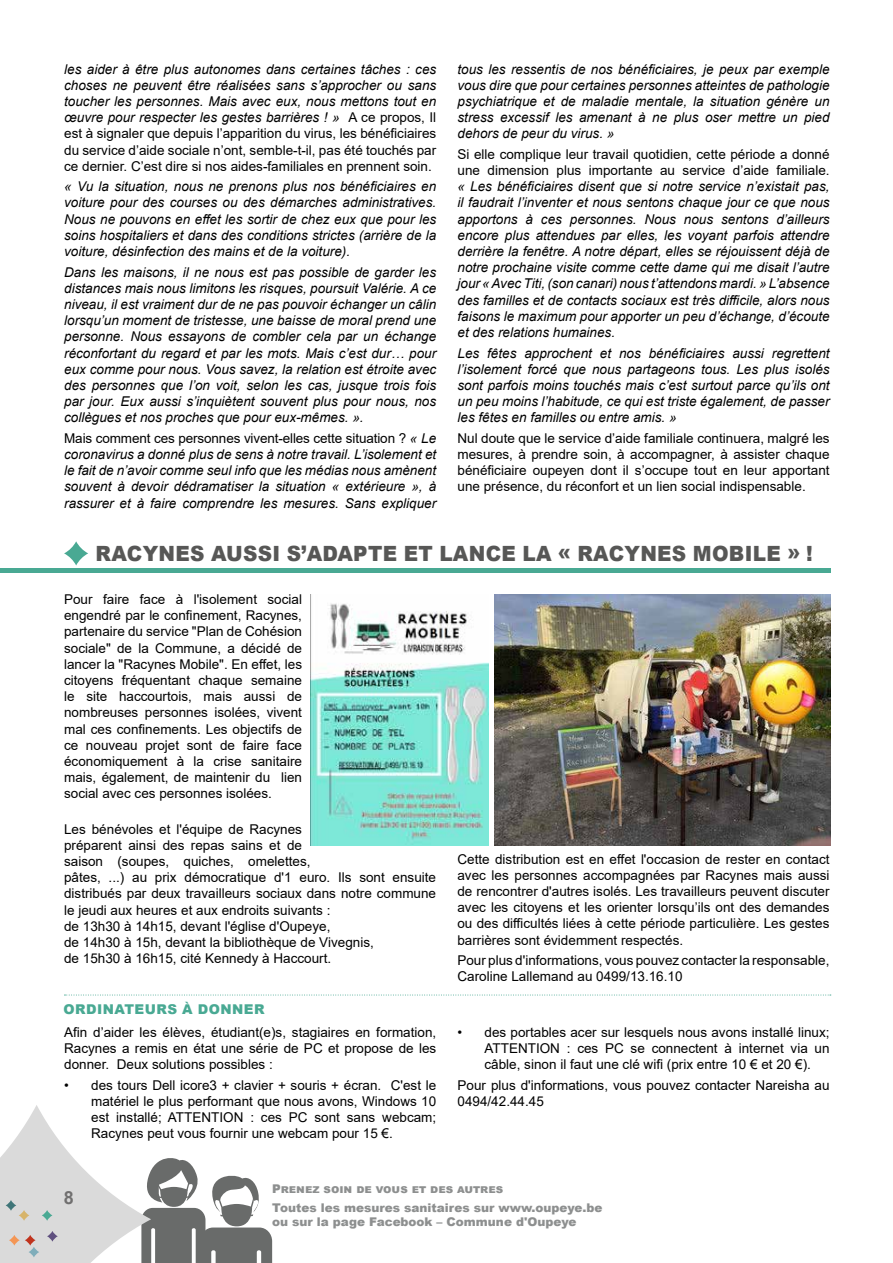
<style>
.page{position:relative;width:893px;height:1263px;background:#fff}
.page>*{position:absolute;margin:0;border:0;box-sizing:border-box;transform-origin:0 0}
.t1{font:900 21px "Arial";letter-spacing:.015em;color:#575756;scale:.95 1}
.t2{font:700 18px "Arial";color:#706f6f}
.t3{font:italic 13.5px/16.2px "Arial";color:#000;text-align:justify}
.t4{font:13.5px/16.2px "Arial";color:#000;text-align:justify}
.t5{font:900 13.5px "Arial";letter-spacing:.035em;color:#49a993}
.t6{font:900 12px/18.6px "Arial";color:#8d8f8f}
.s1{font-style:normal}
</style>
<div class="page">
<svg style="left:0;top:1105px;width:272px;height:158px"></svg>
<svg style="left:6px;top:1200px;width:10px;height:11px"></svg>
<svg style="left:19px;top:1210px;width:10px;height:11px"></svg>
<svg style="left:42px;top:1210px;width:10px;height:11px"></svg>
<svg style="left:47px;top:1231px;width:11px;height:10px"></svg>
<svg style="left:25px;top:1235px;width:11px;height:10px"></svg>
<svg style="left:29px;top:1247px;width:10px;height:10px"></svg>
<svg style="left:9px;top:1235px;width:11px;height:10px"></svg>
<img style="left:495px;top:594px;width:335px;height:251px">
<img style="left:311px;top:603px;width:178px;height:242px">
<svg style="left:64px;top:541px;width:24px;height:24px"></svg>
<div style="left:0;top:568px;width:830px;height:5px;background:#49a993"></div>
<svg style="left:64px;top:995px;width:767px;height:1px"></svg>
<p class="t3" style="left:64px;top:61px;width:374px">les aider à être plus autonomes dans certaines tâches : ces choses ne peuvent être réalisées sans s’approcher ou sans toucher les personnes. Mais avec eux, nous mettons tout en œuvre pour respecter les gestes barrières ! » <span class="s1">A ce propos, Il est à signaler que depuis l’apparition du virus, les bénéficiaires du service d’aide sociale n’ont, semble-t-il, pas été touchés par ce dernier. C’est dire si nos aides-familiales en prennent soin.</span></p>
<p class="t3" style="left:64px;top:179px;width:374px">« Vu la situation, nous ne prenons plus nos bénéficiaires en voiture pour des courses ou des démarches administratives.<br>Nous ne pouvons en effet les sortir de chez eux que pour les soins hospitaliers et dans des conditions strictes (arrière de la voiture, désinfection des mains et de la voiture).</p>
<p class="t3" style="left:64px;top:264px;width:374px">Dans les maisons, il ne nous est pas possible de garder les distances mais nous limitons les risques, poursuit Valérie. A ce niveau, il est vraiment dur de ne pas pouvoir échanger un câlin lorsqu’un moment de tristesse, une baisse de moral prend une personne. Nous essayons de combler cela par un échange réconfortant du regard et par les mots. Mais c’est dur… pour eux comme pour nous. Vous savez, la relation est étroite avec des personnes que l’on voit, selon les cas, jusque trois fois par jour. Eux aussi s’inquiètent souvent plus pour nous, nos collègues et nos proches que pour eux-mêmes. ».</p>
<p class="t3" style="left:64px;top:430px;width:374px"><span class="s1">Mais comment ces personnes vivent-elles cette situation ?</span> « Le coronavirus a donné plus de sens à notre travail. L’isolement et le fait de n’avoir comme seul info que les médias nous amènent souvent à devoir dédramatiser la situation « extérieure », à rassurer et à faire comprendre les mesures. Sans expliquer</p>
<p class="t3" style="left:458px;top:61px;width:374px">tous les ressentis de nos bénéficiaires, je peux par exemple vous dire que pour certaines personnes atteintes de pathologie psychiatrique et de maladie mentale, la situation génère un stress excessif les amenant à ne plus oser mettre un pied dehors de peur du virus. »</p>
<p class="t4" style="left:458px;top:146px;width:374px">Si elle complique leur travail quotidien, cette période a donné une dimension plus importante au service d’aide familiale.</p>
<p class="t3" style="left:458px;top:179px;width:374px">« Les bénéficiaires disent que si notre service n’existait pas, il faudrait l’inventer et nous sentons chaque jour ce que nous apportons à ces personnes. Nous nous sentons d’ailleurs encore plus attendues par elles, les voyant parfois attendre derrière la fenêtre. A notre départ, elles se réjouissent déjà de notre prochaine visite comme cette dame qui me disait l’autre jour « Avec Titi, (son canari) nous t’attendons mardi. » L’absence des familles et de contacts sociaux est très difficile, alors nous faisons le maximum pour apporter un peu d’échange, d’écoute et des relations humaines.</p>
<p class="t3" style="left:458px;top:345px;width:374px">Les fêtes approchent et nos bénéficiaires aussi regrettent l’isolement forcé que nous partageons tous. Les plus isolés sont parfois moins touchés mais c’est surtout parce qu’ils ont un peu moins l’habitude, ce qui est triste également, de passer les fêtes en familles ou entre amis. »</p>
<p class="t4" style="left:458px;top:430px;width:374px">Nul doute que le service d’aide familiale continuera, malgré les mesures, à prendre soin, à accompagner, à assister chaque bénéficiaire oupeyen dont il s’occupe tout en leur apportant une présence, du réconfort et un lien social indispensable.</p>
<h1 class="t1" style="left:96px;top:538px;width:757px">RACYNES AUSSI S’ADAPTE ET LANCE LA « RACYNES MOBILE » !</h1>
<p class="t4" style="left:64px;top:591px;width:239px">Pour faire face à l'isolement social engendré par le confinement, Racynes, partenaire du service "Plan de Cohésion sociale" de la Commune, a décidé de lancer la "Racynes Mobile". En effet, les citoyens fréquentant chaque semaine le site haccourtois, mais aussi de nombreuses personnes isolées, vivent mal ces confinements. Les objectifs de ce nouveau projet sont de faire face économiquement à la crise sanitaire mais, également, de maintenir du lien social avec ces personnes isolées.</p>
<p class="t4" style="left:64px;top:821px;width:374px;text-align:left">Les bénévoles et l'équipe de Racynes<br>préparent ainsi des repas sains et de<br>saison (soupes, quiches, omelettes,<br>pâtes, ...) au prix démocratique d'1 euro. Ils sont ensuite distribués par deux travailleurs sociaux dans notre commune le jeudi aux heures et aux endroits suivants :<br>de 13h30 à 14h15, devant l'église d'Oupeye,<br>de 14h30 à 15h, devant la bibliothèque de Vivegnis,<br>de 15h30 à 16h15, cité Kennedy à Haccourt.</p>
<p class="t5" style="left:63px;top:1000px;width:203px">ORDINATEURS À DONNER</p>
<p class="t4" style="left:64px;top:1024px;width:374px">Afin d’aider les élèves, étudiant(e)s, stagiaires en formation, Racynes a remis en état une série de PC et propose de les donner. Deux solutions possibles :</p>
<p class="t4" style="left:91px;top:1076px;width:347px;text-indent:-27px">• des tours Dell icore3 + clavier + souris + écran. C'est le matériel le plus performant que nous avons, Windows 10 est installé; ATTENTION : ces PC sont sans webcam; Racynes peut vous fournir une webcam pour 15 €.</p>
<p class="t4" style="left:457px;top:851px;width:374px">Cette distribution est en effet l'occasion de rester en contact avec les personnes accompagnées par Racynes mais aussi de rencontrer d'autres isolés. Les travailleurs peuvent discuter avec les citoyens et les orienter lorsqu’ils ont des demandes ou des difficultés liées à cette période particulière. Les gestes barrières sont évidemment respectés.</p>
<p class="t4" style="left:457px;top:952px;width:374px">Pour plus d'informations, vous pouvez contacter la responsable,<br>Caroline Lallemand au 0499/13.16.10</p>
<p class="t4" style="left:485px;top:1024px;width:347px;text-indent:-27px">• des portables acer sur lesquels nous avons installé linux; ATTENTION : ces PC se connectent à internet via un câble, sinon il faut une clé wifi (prix entre 10 € et 20 €).</p>
<p class="t4" style="left:458px;top:1076px;width:374px">Pour plus d'informations, vous pouvez contacter Nareisha au<br>0494/42.44.45</p>
<h2 class="t2" style="left:64px;top:1185px;width:12px">8</h2>
<p class="t6" style="left:272px;top:1179px;width:332px">Prenez soin de vous et des autres<br>Toutes les mesures sanitaires sur www.oupeye.be</p>
<p class="t6" style="left:272px;top:1212px;width:306px">ou sur la page Facebook – Commune d'Oupeye</p>
</div>
